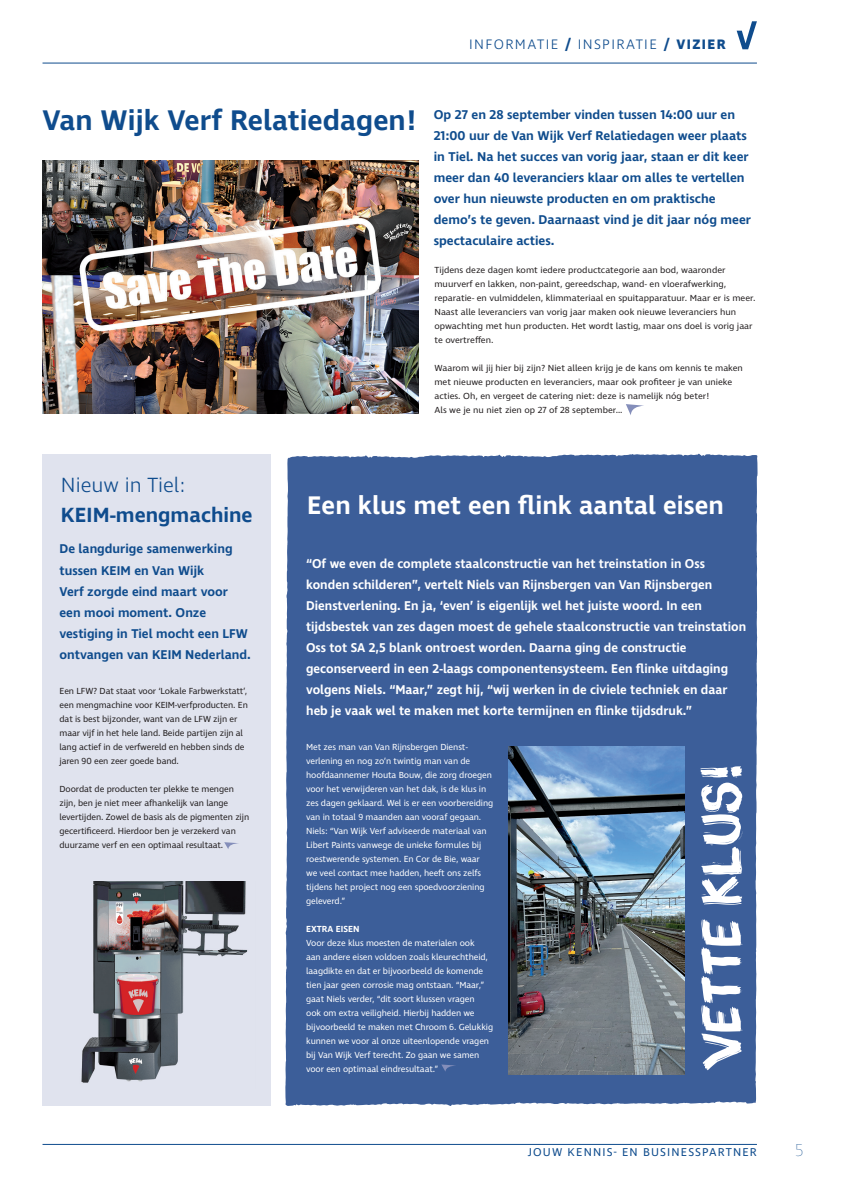
<style>
.page{position:relative;width:842px;height:1191px;background:#fff}
.page>*{position:absolute;margin:0;border:0;box-sizing:border-box;transform-origin:0 0}
.t1{font:600 29px "Ingra";color:#0f4c8d}
.t2{font:600 26px "Ingra";color:#fff}
.t3{font:600 21px "Ingra";color:#0f4c8d}
.t4{font:300 21px "Ingra";color:#0f4c8d}
.t5{font:100 17.6px "Ingra";color:#0f4c8d}
.t6{font:300 14px "Ingra";letter-spacing:.1em;color:#0f4c8d}
.t7{font:600 13px/21px "Ingra";color:#fff}
.t8{font:600 13px/21px "Ingra";color:#0f4c8d}
.t9{font:11.6px "Ingra";letter-spacing:.1em;color:#0f4c8d}
.t10{font:9px/14px "Ingra";letter-spacing:-.01em;color:#231f20}
.t11{font:9px/14px "Ingra";letter-spacing:-.01em;color:#fff}
.t12{font:600 9px "Ingra";color:#fff}
.s1{font-weight:700}
</style>
<div class="page">
<div style="left:285px;top:453px;width:473px;height:653px;background:#3c5e99"></div>
<div style="left:43px;top:454px;width:228px;height:652px;background:#e0e3ee"></div>
<svg style="left:441px;top:1064px;width:15px;height:7px"></svg>
<img style="left:508px;top:746px;width:176px;height:328px">
<img style="left:43px;top:160px;width:375px;height:253px">
<svg style="left:737px;top:21px;width:20px;height:28px"></svg>
<hr style="left:43px;top:63px;width:714px;height:1px;background:#0f4c8d">
<hr style="left:43px;top:1144px;width:714px;height:1px;background:#0f4c8d">
<svg style="left:701px;top:919px;width:41px;height:151px"></svg>
<svg style="left:700px;top:766px;width:42px;height:138px"></svg>
<svg style="left:224px;top:842px;width:14px;height:7px"></svg>
<svg style="left:626px;top:404px;width:18px;height:11px"></svg>
<img style="left:81px;top:882px;width:167px;height:201px">
<h3 class="t6" style="left:469px;top:36px;width:258px">INFORMATIE <span class="s1">/</span> INSPIRATIE <span class="s1">/ VIZIER</span></h3>
<h1 class="t1" style="left:43px;top:102px;width:375px">Van Wijk Verf Relatiedagen!</h1>
<p class="t8" style="left:434px;top:105px;width:319px">Op 27 en 28 september vinden tussen 14:00 uur en 21:00 uur de Van Wijk Verf Relatiedagen weer plaats in Tiel. Na het succes van vorig jaar, staan er dit keer meer dan 40 leveranciers klaar om alles te vertellen over hun nieuwste producten en om praktische demo’s te geven. Daarnaast vind je dit jaar nóg meer spectaculaire acties.</p>
<p class="t10" style="left:434px;top:264px;width:323px">Tijdens deze dagen komt iedere productcategorie aan bod, waaronder muurverf en lakken, non-paint, gereedschap, wand- en vloerafwerking, reparatie- en vulmiddelen, klimmateriaal en spuitapparatuur. Maar er is meer.<br>Naast alle leveranciers van vorig jaar maken ook nieuwe leveranciers hun opwachting met hun producten. Het wordt lastig, maar ons doel is vorig jaar te overtreffen.</p>
<p class="t10" style="left:434px;top:362px;width:310px">Waarom wil jij hier bij zijn? Niet alleen krijg je de kans om kennis te maken met nieuwe producten en leveranciers, maar ook profiteer je van unieke acties. Oh, en vergeet de catering niet: deze is namelijk nóg beter!<br>Als we je nu niet zien op 27 of 28 september…</p>
<h3 class="t4" style="left:61px;top:471px;width:126px">Nieuw in Tiel:</h3>
<h3 class="t3" style="left:61px;top:501px;width:193px">KEIM-mengmachine</h3>
<h3 class="t8" style="left:60px;top:539px;width:193px">De langdurige samenwerking tussen KEIM en Van Wijk<br>Verf zorgde eind maart voor een mooi moment. Onze vestiging in Tiel mocht een LFW ontvangen van KEIM Nederland.</h3>
<p class="t10" style="left:60px;top:684px;width:190px">Een LFW? Dat staat voor ‘Lokale Farbwerkstatt’, een mengmachine voor KEIM-verfproducten. En dat is best bijzonder, want van de LFW zijn er maar vijf in het hele land. Beide partijen zijn al lang actief in de verfwereld en hebben sinds de jaren 90 een zeer goede band.</p>
<p class="t10" style="left:60px;top:782px;width:191px">Doordat de producten ter plekke te mengen zijn, ben je niet meer afhankelijk van lange levertijden. Zowel de basis als de pigmenten zijn gecertificeerd. Hierdoor ben je verzekerd van duurzame verf en een optimaal resultaat.</p>
<h2 class="t2" style="left:307px;top:489px;width:418px">Een klus met een flink aantal eisen</h2>
<p class="t7" style="left:306px;top:553px;width:441px">“Of we even de complete staalconstructie van het treinstation in Oss konden schilderen”, vertelt Niels van Rijnsbergen van Van Rijnsbergen Dienstverlening. En ja, ‘even’ is eigenlijk wel het juiste woord. In een tijdsbestek van zes dagen moest de gehele staalconstructie van treinstation Oss tot SA 2,5 blank ontroest worden. Daarna ging de constructie geconserveerd in een 2-laags componentensysteem. Een flinke uitdaging volgens Niels. “Maar,” zegt hij, “wij werken in de civiele techniek en daar heb je vaak wel te maken met korte termijnen en flinke tijdsdruk.”</p>
<p class="t11" style="left:306px;top:740px;width:189px">Met zes man van Van Rijnsbergen Dienst&shy;verlening en nog zo’n twintig man van de hoofdaannemer Houta Bouw, die zorg droegen voor het verwijderen van het dak, is de klus in zes dagen geklaard. Wel is er een voorbereiding van in totaal 9 maanden aan vooraf gegaan.<br>Niels: “Van Wijk Verf adviseerde materiaal van Libert Paints vanwege de unieke formules bij roestwerende systemen. En Cor de Bie, waar we veel contact mee hadden, heeft ons zelfs tijdens het project nog een spoedvoorziening geleverd.”</p>
<p class="t12" style="left:306px;top:923px;width:55px">EXTRA EISEN</p>
<p class="t11" style="left:306px;top:936px;width:188px">Voor deze klus moesten de materialen ook<br>aan andere eisen voldoen zoals kleurechtheid, laagdikte en dat er bijvoorbeeld de komende tien jaar geen corrosie mag ontstaan. “Maar,” gaat Niels verder, “dit soort klussen vragen<br>ook om extra veiligheid. Hierbij hadden we bijvoorbeeld te maken met Chroom 6. Gelukkig kunnen we voor al onze uiteenlopende vragen bij Van Wijk Verf terecht. Zo gaan we samen voor een optimaal eindresultaat.”</p>
<p class="t9" style="left:528px;top:1145px;width:231px">JOUW KENNIS- EN BUSINESSPARTNER</p>
<h3 class="t5" style="left:795px;top:1139px;width:10px">5</h3>
</div>
